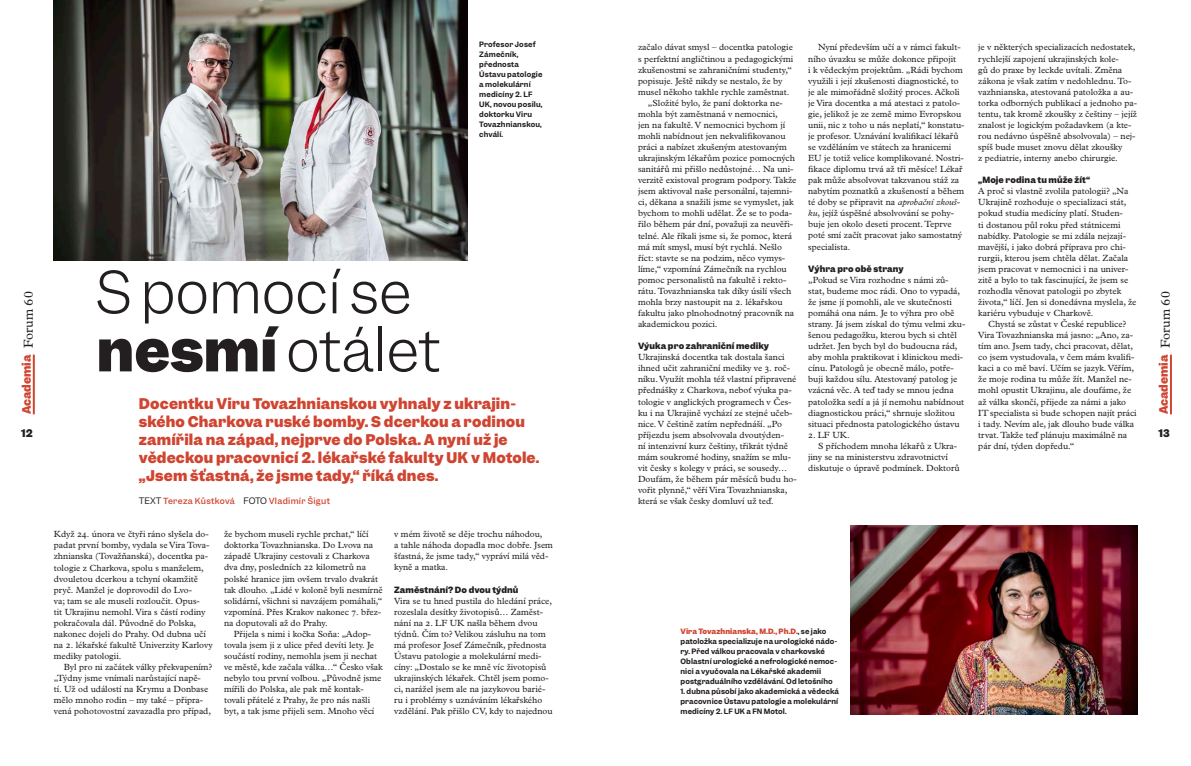
<style>
.page{position:relative;width:1191px;height:766px;background:#fff}
.page>*{position:absolute;margin:0;border:0;box-sizing:border-box;transform-origin:0 0}
.t1{font:300 55px/58px "Garnett";color:#231f20}
.t2{font:700 14px/18px "Garnett";letter-spacing:.01em;color:#d04531}
.t3{font:700 11px "Garnett";color:#d04531}
.t4{font:700 10px "Garnett";color:#231f20}
.t5{font:9px/11.1px "Plantin Super";color:#231f20}
.t6{font:700 8.2px "Garnett";letter-spacing:.01em;color:#231f20}
.t7{font:500 8px "Garnett";letter-spacing:.04em;color:#d04531}
.t8{font:600 7px/10px "Garnett";letter-spacing:.01em;color:#231f20}
.s1{font-family:"Plantin Super";font-weight:400;font-size:13px;color:#231f20}
.s2{font-weight:700}
.s3{font-weight:400;font-size:8.5px;color:#231f20}
.s4{font-style:italic}
.s5{font-weight:700;color:#d04531}
</style>
<div class="page">
<hr style="left:1170px;top:354px;width:2px;height:60px;background:#d04531">
<hr style="left:33px;top:354px;width:2px;height:60px;background:#d04531">
<img style="left:54px;top:0;width:414px;height:261px">
<img style="left:850px;top:526px;width:287px;height:188px">
<p class="t8" style="left:479px;top:39px;width:65px">Profesor Josef<br>Zámečník, přednosta<br>Ústavu patologie a molekulární medicíny 2. LF<br>UK, novou posilu, doktorku Viru<br>Tovazhnianskou, chválí.</p>
<p class="t3" style="left:19px;top:414px;width:124px;rotate:-90deg">Academia <span class="s1">Forum 60</span></p>
<p class="t4" style="left:21px;top:426px;width:13px">12</p>
<h1 class="t1" style="left:96px;top:264px;width:346px">S pomocí se <span class="s2">nesmí</span> otálet</h1>
<p class="t2" style="left:139px;top:394px;width:402px">Docentku Viru Tovazhnianskou vyhnaly z ukrajin&shy;ského Charkova ruské bomby. S dcerkou a rodinou zamířila na západ, nejprve do Polska. A nyní už je vědeckou pracovnicí 2. lékařské fakulty UK v Motole. „Jsem šťastná, že jsme tady,“ říká dnes.</p>
<p class="t7" style="left:139px;top:495px;width:193px"><span class="s3">TEXT</span> Tereza Kůstková <span class="s3">FOTO</span> Vladimír Šigut</p>
<p class="t5" style="left:54px;top:527px;width:160px">Když 24. února ve čtyři ráno slyšela do&shy;padat první bomby, vydala se Vira Tova&shy;zhnianska (Tovažňanská), docentka pa&shy;tologie z Charkova, spolu s manželem, dvouletou dcerkou a tchyní okamžitě pryč. Manžel je doprovodil do Lvo-<br>va; tam se ale museli rozloučit. Opus-<br>tit Ukrajinu nemohl. Vira s částí rodiny pokračovala dál. Původně do Polska, nakonec dojeli do Prahy. Od dubna učí na 2. lékařské fakultě Univerzity Karlovy mediky patologii.</p>
<p class="t5" style="left:54px;top:660px;width:160px;text-indent:10px">Byl pro ni začátek války překvapením? „Týdny jsme vnímali narůstající napě-<br>tí. Už od událostí na Krymu a Donbase mělo mnoho rodin – my také – připra&shy;vená pohotovostní zavazadla pro případ,</p>
<p class="t5" style="left:224px;top:527px;width:160px">že bychom museli rychle prchat,“ líčí doktorka Tovazhnianska. Do Lvova na západě Ukrajiny cestovali z Charkova dva dny, posledních 22 kilometrů na polské hranice jim ovšem trvalo dvakrát tak dlouho. „Lidé v koloně byli nesmírně solidární, všichni si navzájem pomáhali,“ vzpomíná. Přes Krakov nakonec 7. břez&shy;na doputovali až do Prahy.</p>
<p class="t5" style="left:224px;top:627px;width:160px;text-indent:10px">Přijela s nimi i kočka Soňa: „Adop&shy;tovala jsem ji z ulice před devíti lety. Je součástí rodiny, nemohla jsem ji nechat ve městě, kde začala válka…“ Česko však nebylo tou první volbou. „Původně jsme mířili do Polska, ale pak mě kontak&shy;tovali přátelé z Prahy, že pro nás našli byt, a tak jsme přijeli sem. Mnoho věcí</p>
<p class="t5" style="left:394px;top:527px;width:160px">v mém životě se děje trochu náhodou,<br>a tahle náhoda dopadla moc dobře. Jsem šťastná, že jsme tady,“ vypráví milá věd&shy;kyně a matka.</p>
<p class="t6" style="left:394px;top:583px;width:125px">Zaměstnání? Do dvou týdnů</p>
<p class="t5" style="left:394px;top:594px;width:160px">Vira se tu hned pustila do hledání práce, rozeslala desítky životopisů… Zaměst&shy;nání na 2. LF UK našla během dvou týdnů. Čím to? Velikou zásluhu na tom má profesor Josef Zámečník, přednosta Ústavu patologie a molekulární medi&shy;cíny: „Dostalo se ke mně víc životopisů ukrajinských lékařek. Chtěl jsem pomo&shy;ci, narážel jsem ale na jazykovou barié&shy;ru i problémy s uznáváním lékařského vzdělání. Pak přišlo CV, kdy to najednou</p>
<p class="t5" style="left:638px;top:41px;width:156px">začalo dávat smysl – docentka patologie</p>
<p class="t5" style="left:638px;top:52px;width:157px">s perfektní angličtinou a pedagogickými</p>
<p class="t5" style="left:638px;top:63px;width:156px">zkušenostmi se zahraničními studenty,“</p>
<p class="t5" style="left:638px;top:74px;width:146px">popisuje. Ještě nikdy se nestalo, že by</p>
<p class="t5" style="left:638px;top:85px;width:153px">musel někoho takhle rychle zaměstnat.</p>
<p class="t5" style="left:648px;top:96px;width:136px">„Složité bylo, že paní doktorka ne-</p>
<p class="t5" style="left:638px;top:107px;width:141px">mohla být zaměstnaná v nemocnici,</p>
<p class="t5" style="left:638px;top:118px;width:149px">jen na fakultě. V nemocnici bychom jí</p>
<p class="t5" style="left:638px;top:129px;width:149px">mohli nabídnout jen nekvalifikovanou</p>
<p class="t5" style="left:638px;top:140px;width:150px">práci a nabízet zkušeným atestovaným</p>
<p class="t5" style="left:638px;top:152px;width:158px">ukrajinským lékařům pozice pomocných</p>
<p class="t5" style="left:638px;top:163px;width:157px">sanitářů mi přišlo nedůstojné… Na uni-</p>
<p class="t5" style="left:638px;top:174px;width:160px">verzitě existoval program podpory. Takže</p>
<p class="t5" style="left:638px;top:185px;width:156px">jsem aktivoval naše personální, tajemni-</p>
<p class="t5" style="left:638px;top:196px;width:157px">ci, děkana a snažili jsme se vymyslet, jak</p>
<p class="t5" style="left:638px;top:207px;width:156px">bychom to mohli udělat. Že se to poda-</p>
<p class="t5" style="left:638px;top:218px;width:157px">řilo během pár dní, považuji za neuvěři-</p>
<p class="t5" style="left:638px;top:229px;width:155px">telné. Ale říkali jsme si, že pomoc, která</p>
<p class="t5" style="left:638px;top:240px;width:145px">má mít smysl, musí být rychlá. Nešlo</p>
<p class="t5" style="left:638px;top:251px;width:149px">říct: stavte se na podzim, něco vymys-</p>
<p class="t5" style="left:638px;top:262px;width:150px">líme,“ vzpomíná Zámečník na rychlou</p>
<p class="t5" style="left:638px;top:273px;width:150px">pomoc personalistů na fakultě i rekto-</p>
<p class="t5" style="left:638px;top:284px;width:155px">rátu. Tovazhnianska tak díky úsilí všech</p>
<p class="t5" style="left:638px;top:295px;width:146px">mohla brzy nastoupit na 2. lékařskou</p>
<p class="t5" style="left:638px;top:306px;width:158px">fakultu jako plnohodnotný pracovník na</p>
<p class="t5" style="left:638px;top:317px;width:81px">akademickou pozici.</p>
<p class="t6" style="left:638px;top:340px;width:133px">Výuka pro zahraniční mediky</p>
<p class="t5" style="left:638px;top:351px;width:160px">Ukrajinská docentka tak dostala šanci ihned učit zahraniční mediky ve 3. roč&shy;níku. Využít mohla též vlastní připravené přednášky z Charkova, neboť výuka pa&shy;tologie v anglických programech v Čes&shy;ku i na Ukrajině vychází ze stejné učeb&shy;nice. V češtině zatím nepřednáší. „Po příjezdu jsem absolvovala dvoutýden-<br>ní intenzivní kurz češtiny, třikrát týdně mám soukromé hodiny, snažím se mlu&shy;vit česky s kolegy v práci, se sousedy… Doufám, že během pár měsíců budu ho&shy;vořit plynně,“ věří Vira Tovazhnianska, která se však česky domluví už teď.</p>
<p class="t5" style="left:808px;top:41px;width:158px;text-indent:10px">Nyní především učí a v rámci fakult&shy;ního úvazku se může dokonce připojit<br>i k vědeckým projektům. „Rádi bychom využili i její zkušenosti diagnostické, to je ale mimořádně složitý proces. Ačkoli je Vira docentka a má atestaci z patolo&shy;gie, jelikož je ze země mimo Evropskou unii, nic z toho u nás neplatí,“ konstatu&shy;je profesor. Uznávání kvalifikací lékařů se vzděláním ve státech za hranicemi EU je totiž velice komplikované. Nostri&shy;fikace diplomu trvá až tři měsíce! Lékař pak může absolvovat takzvanou stáž za nabytím poznatků a zkušeností a během té doby se připravit na <span class="s4">aprobační zkouš&shy;ku</span>, jejíž úspěšné absolvování se pohy&shy;buje jen okolo deseti procent. Teprve poté smí začít pracovat jako samostatný specialista.</p>
<p class="t6" style="left:808px;top:263px;width:97px">Výhra pro obě strany</p>
<p class="t5" style="left:808px;top:273px;width:159px">„Pokud se Vira rozhodne s námi zů&shy;stat, budeme moc rádi. Ono to vypadá, že jsme jí pomohli, ale ve skutečnosti pomáhá ona nám. Je to výhra pro obě strany. Já jsem získal do týmu velmi zku&shy;šenou pedagožku, kterou bych si chtěl udržet. Jen bych byl do budoucna rád, aby mohla praktikovat i klinickou medi&shy;cínu. Patologů je obecně málo, potře&shy;buji každou sílu. Atestovaný patolog je vzácná věc. A teď tady se mnou jedna patoložka sedí a já jí nemohu nabídnout diagnostickou práci,“ shrnuje složitou situaci přednosta patologického ústavu</p>
<p class="t5" style="left:808px;top:428px;width:43px">2. LF UK.</p>
<p class="t5" style="left:818px;top:439px;width:140px">S příchodem mnoha lékařů z Ukra-</p>
<p class="t5" style="left:808px;top:450px;width:141px">jiny se na ministerstvu zdravotnictví</p>
<p class="t5" style="left:808px;top:461px;width:153px">diskutuje o úpravě podmínek. Doktorů</p>
<p class="t5" style="left:978px;top:41px;width:160px">je v některých specializacích nedostatek, rychlejší zapojení ukrajinských kole-<br>gů do praxe by leckde uvítali. Změna zákona je však zatím v nedohlednu. To&shy;vazhnianska, atestovaná patoložka a au&shy;torka odborných publikací a jednoho pa&shy;tentu, tak kromě zkoušky z češtiny – jejíž znalost je logickým požadavkem (a kte&shy;rou nedávno úspěšně absolvovala) – nej&shy;spíš bude muset znovu dělat zkoušky<br>z pediatrie, interny anebo chirurgie.</p>
<p class="t6" style="left:978px;top:174px;width:113px">„Moje rodina tu může žít“</p>
<p class="t5" style="left:978px;top:185px;width:160px">A proč si vlastně zvolila patologii? „Na Ukrajině rozhoduje o specializaci stát, pokud studia medicíny platí. Studen-<br>ti dostanou půl roku před státnicemi nabídky. Patologie se mi zdála nejzají&shy;mavější, i jako dobrá příprava pro chi&shy;rurgii, kterou jsem chtěla dělat. Začala jsem pracovat v nemocnici i na univer&shy;zitě a bylo to tak fascinující, že jsem se rozhodla věnovat patologii po zbytek života,“ líčí. Jen si donedávna myslela, že kariéru vybuduje v Charkově.</p>
<p class="t5" style="left:978px;top:317px;width:160px;text-indent:10px">Chystá se zůstat v České republice?<br>Vira Tovazhnianska má jasno: „Ano, za&shy;tím ano. Jsem tady, chci pracovat, dělat, co jsem vystudovala, v čem mám kvalifi&shy;kaci a co mě baví. Učím se jazyk. Věřím, že moje rodina tu může žít. Manžel ne&shy;mohl opustit Ukrajinu, ale doufáme, že až válka skončí, přijede za námi a jako IT specialista si bude schopen najít práci i tady. Nevím ale, jak dlouho bude válka trvat. Takže teď plánuju maximálně na pár dní, týden dopředu.“</p>
<p class="t3" style="left:1156px;top:414px;width:124px;rotate:-90deg">Academia <span class="s1">Forum 60</span></p>
<p class="t4" style="left:1158px;top:426px;width:13px">13</p>
<p class="t8" style="left:680px;top:626px;width:158px"><span class="s5">Vira Tovazhnianska, M.D., Ph.D.</span>, se jako patoložka specializuje na urologické nádo&shy;ry. Před válkou pracovala v charkovské Oblastní urologické a nefrologické nemoc&shy;nici a vyučovala na Lékařské akademii postgraduálního vzdělávání. Od letošního</p>
<p class="t8" style="left:680px;top:686px;width:160px;text-align:justify">1. dubna působí jako akademická a vědecká pracovnice Ústavu patologie a molekulární medicíny 2. LF UK a FN Motol.</p>
</div>
